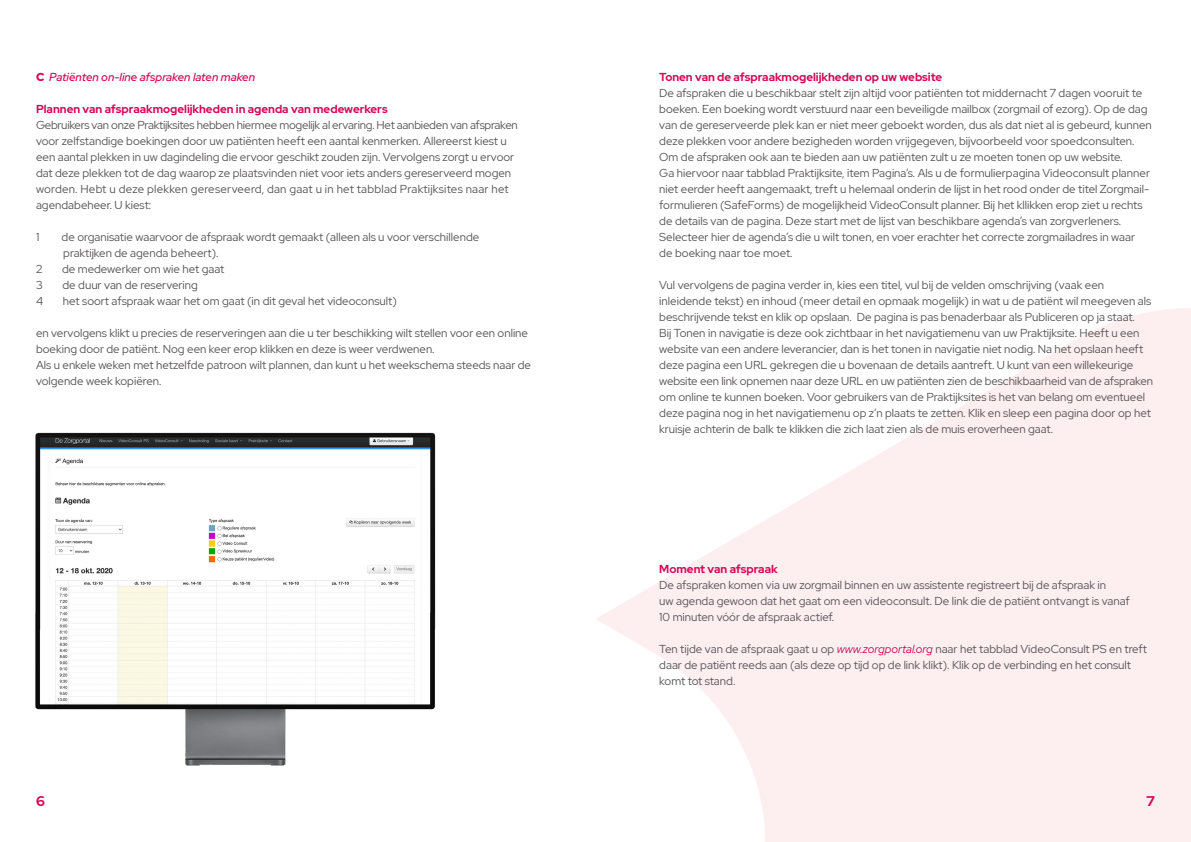
<style>
.page{position:relative;width:1191px;height:842px;background:#fff}
.page>*{position:absolute;margin:0;border:0;box-sizing:border-box;transform-origin:0 0}
.t1{font:700 14px "Red Hat Display";color:#d70757}
.t2{font:11.5px/16px "Red Hat Display";color:#595557}
.t3{font:700 11.5px "Red Hat Display";color:#d70757}
.t4{font:italic 500 11.5px "Red Hat Display";color:#d70757}
.s1{font-weight:900;font-style:normal}
.s2{font-style:italic;color:#d70757}
</style>
<div class="page">
<svg style="left:764px;top:308px;width:427px;height:534px"></svg>
<svg style="left:597px;top:521px;width:167px;height:295px"></svg>
<img style="left:35px;top:432px;width:401px;height:334px">
<p class="t4" style="left:36px;top:70px;width:221px"><span class="s1">C</span> Patiënten on-line afspraken laten maken</p>
<p class="t3" style="left:36px;top:102px;width:353px">Plannen van afspraakmogelijkheden in agenda van medewerkers</p>
<p class="t2" style="left:36px;top:117px;width:483px">Gebruikers van onze Praktijksites hebben hiermee mogelijk al ervaring. Het aanbieden van afspraken voor zelfstandige boekingen door uw patiënten heeft een aantal kenmerken. Allereerst kiest u een aantal plekken in uw dagindeling die ervoor geschikt zouden zijn. Vervolgens zorgt u ervoor dat deze plekken tot de dag waarop ze plaatsvinden niet voor iets anders gereserveerd mogen worden. Hebt u deze plekken gereserveerd, dan gaat u in het tabblad Praktijksites naar het agendabeheer. U kiest:</p>
<p class="t2" style="left:36px;top:229px;width:5px">1</p>
<p class="t2" style="left:62px;top:229px;width:419px">de organisatie waarvoor de afspraak wordt gemaakt (alleen als u voor verschillende praktijken de agenda beheert).</p>
<p class="t2" style="left:36px;top:261px;width:8px">2</p>
<p class="t2" style="left:62px;top:261px;width:164px">de medewerker om wie het gaat</p>
<p class="t2" style="left:36px;top:277px;width:8px">3</p>
<p class="t2" style="left:62px;top:277px;width:137px">de duur van de reservering</p>
<p class="t2" style="left:36px;top:293px;width:9px">4</p>
<p class="t2" style="left:63px;top:293px;width:335px">het soort afspraak waar het om gaat (in dit geval het videoconsult)</p>
<p class="t2" style="left:36px;top:325px;width:496px">en vervolgens klikt u precies de reserveringen aan die u ter beschikking wilt stellen voor een online boeking door de patiënt. Nog een keer erop klikken en deze is weer verdwenen.<br>Als u enkele weken met hetzelfde patroon wilt plannen, dan kunt u het weekschema steeds naar de volgende week kopiëren.</p>
<p class="t3" style="left:659px;top:70px;width:284px">Tonen van de afspraakmogelijkheden op uw website</p>
<p class="t2" style="left:659px;top:85px;width:494px">De afspraken die u beschikbaar stelt zijn altijd voor patiënten tot middernacht 7 dagen vooruit te boeken. Een boeking wordt verstuurd naar een beveiligde mailbox (zorgmail of ezorg). Op de dag van de gereserveerde plek kan er niet meer geboekt worden, dus als dat niet al is gebeurd, kunnen deze plekken voor andere bezigheden worden vrijgegeven, bijvoorbeeld voor spoedconsulten.<br>Om de afspraken ook aan te bieden aan uw patiënten zult u ze moeten tonen op uw website.<br>Ga hiervoor naar tabblad Praktijksite, item Pagina’s. Als u de formulierpagina Videoconsult planner niet eerder heeft aangemaakt, treft u helemaal onderin de lijst in het rood onder de titel Zorgmail&shy;formulieren (SafeForms) de mogelijkheid VideoConsult planner. Bij het kllikken erop ziet u rechts de details van de pagina. Deze start met de lijst van beschikbare agenda’s van zorgverleners.<br>Selecteer hier de agenda’s die u wilt tonen, en voer erachter het correcte zorgmailadres in waar<br>de boeking naar toe moet.</p>
<p class="t2" style="left:659px;top:277px;width:495px">Vul vervolgens de pagina verder in, kies een titel, vul bij de velden omschrijving (vaak een inleidende tekst) en inhoud (meer detail en opmaak mogelijk) in wat u de patiënt wil meegeven als beschrijvende tekst en klik op opslaan. De pagina is pas benaderbaar als Publiceren op ja staat.<br>Bij Tonen in navigatie is deze ook zichtbaar in het navigatiemenu van uw Praktijksite. Heeft u een website van een andere leverancier, dan is het tonen in navigatie niet nodig. Na het opslaan heeft deze pagina een URL gekregen die u bovenaan de details aantreft. U kunt van een willekeurige website een link opnemen naar deze URL en uw patiënten zien de beschikbaarheid van de afspraken om online te kunnen boeken. Voor gebruikers van de Praktijksites is het van belang om eventueel deze pagina nog in het navigatiemenu op z’n plaats te zetten. Klik en sleep een pagina door op het kruisje achterin de balk te klikken die zich laat zien als de muis eroverheen gaat.</p>
<p class="t3" style="left:659px;top:561px;width:120px">Moment van afspraak</p>
<p class="t2" style="left:659px;top:577px;width:472px">De afspraken komen via uw zorgmail binnen en uw assistente registreert bij de afspraak in<br>uw agenda gewoon dat het gaat om een videoconsult. De link die de patiënt ontvangt is vanaf<br>10 minuten vóór de afspraak actief.</p>
<p class="t2" style="left:659px;top:641px;width:489px">Ten tijde van de afspraak gaat u op <span class="s2">www.zorgportal.org</span> naar het tabblad VideoConsult PS en treft daar de patiënt reeds aan (als deze op tijd op de link klikt). Klik op de verbinding en het consult komt tot stand.</p>
<p class="t1" style="left:36px;top:792px;width:10px">6</p>
<p class="t1" style="left:1146px;top:792px;width:10px">7</p>
</div>
